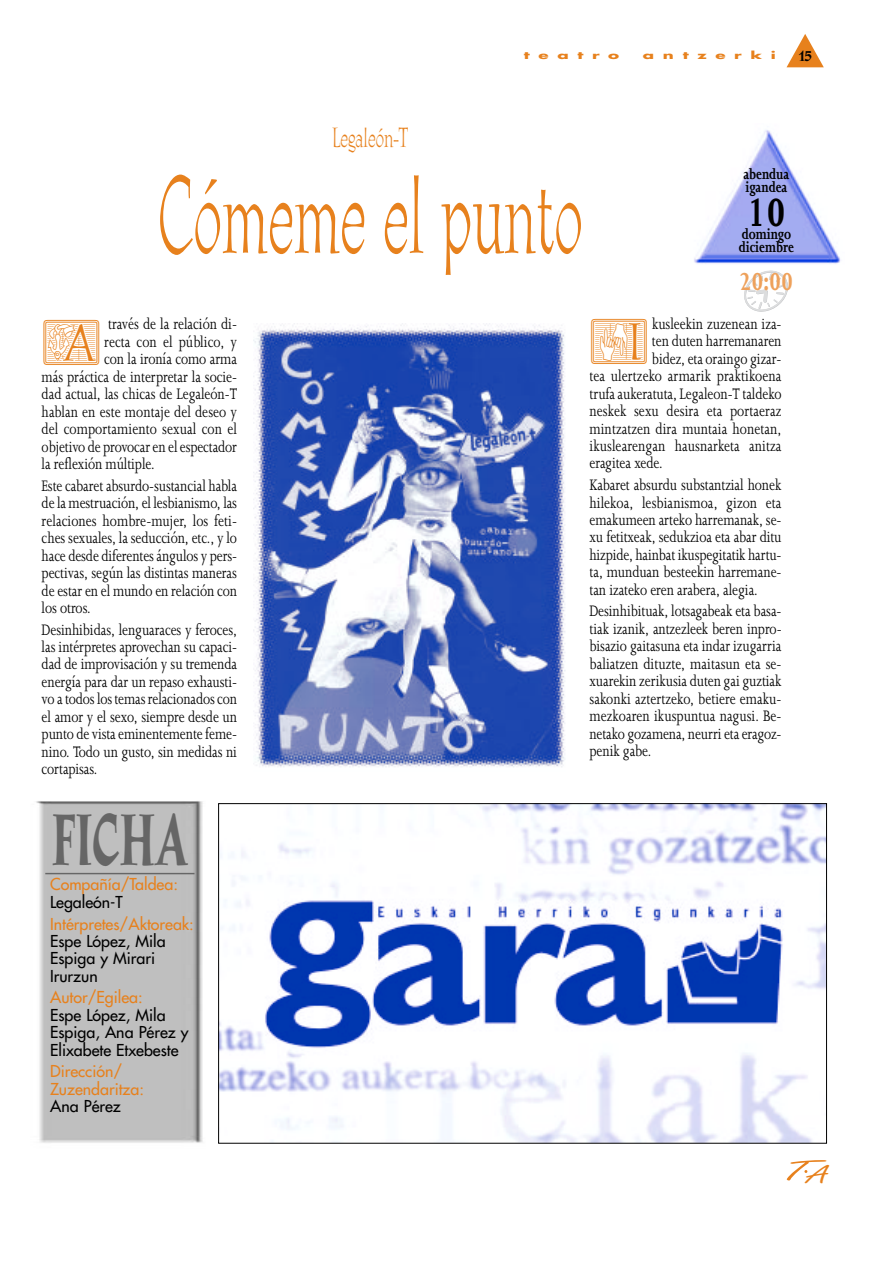
<style>
.page{position:relative;width:893px;height:1263px;background:#fff}
.page>*{position:absolute;margin:0;border:0;box-sizing:border-box;transform-origin:0 0}
.t1{font:104.7px "Cg Athenaeum";color:#e7811d;scale:.59 1}
.t2{font:700 66.75px "Cg Athenaeum";color:#666;scale:.67 1}
.t3{font:700 45.3px "Joanna";color:#000;scale:.8 1}
.t4{font:45.15px "Cg Athenaeum Initial Positive";color:#e7811d}
.t5{font:700 28.35px "Joanna";color:#eea15b;scale:.8 1}
.t6{font:27.9px "Freestyle Script";color:#e7811d;scale:2.18 1}
.t7{font:26.25px "Cg Athenaeum";color:#e7811d;scale:.7 1}
.t8{font:17.4px/17.4px "Joanna";letter-spacing:-.005em;color:#000;text-align:justify;scale:.8 1}
.t9{font:700 16.5px/12.9px "Joanna";color:#000;scale:.8 1}
.t10{font:16.05px/17.4px "Futura";color:#000}
.t11{font:16.05px/17.4px "Futura";color:#e7811d}
.t12{font:700 14.55px "Cg Athenaeum";color:#000}
.t13{font:700 10.2px "Futura";letter-spacing:.52em;color:#e7811d;scale:1.64 1}
</style>
<div class="page">
<svg style="left:786px;top:34px;width:37px;height:33px"></svg>
<img style="left:220px;top:805px;width:604px;height:337px">
<img style="left:253px;top:323px;width:313px;height:444px">
<svg style="left:744px;top:270px;width:44px;height:42px"></svg>
<img style="left:694px;top:130px;width:147px;height:134px">
<img style="left:36px;top:801px;width:167px;height:342px">
<hr style="left:45px;top:873px;width:149px;height:1px;background:#666">
<p class="t13" style="left:524px;top:51px;width:60px">teatro</p>
<p class="t13" style="left:643px;top:51px;width:82px">antzerki</p>
<p class="t12" style="left:798px;top:50px;width:14px">15</p>
<h3 class="t7" style="left:332px;top:128px;width:110px">Legaleón-T</h3>
<h1 class="t1" style="left:158px;top:175px;width:721px">Cómeme el punto</h1>
<p class="t9" style="left:743px;top:170px;width:59px">abendua igandea</p>
<h3 class="t3" style="left:747px;top:196px;width:50px">10</h3>
<p class="t9" style="left:738px;top:229px;width:71px">domingo diciembre</p>
<h3 class="t5" style="left:739px;top:271px;width:69px">20:00</h3>
<p class="t8" style="left:108px;top:317px;width:162px">través de la relación di-</p>
<p class="t8" style="left:104px;top:335px;width:167px">recta con el público, y</p>
<p class="t8" style="left:104px;top:352px;width:167px">con la ironía como arma</p>
<p class="t8" style="left:42px;top:370px;width:246px">más práctica de interpretar la socie-</p>
<p class="t8" style="left:42px;top:387px;width:246px">dad actual, las chicas de Legaleón-T</p>
<p class="t8" style="left:42px;top:404px;width:246px">hablan en este montaje del deseo y</p>
<p class="t8" style="left:42px;top:422px;width:246px">del comportamiento sexual con el</p>
<p class="t8" style="left:42px;top:439px;width:246px">objetivo de provocar en el espectador</p>
<p class="t8" style="left:42px;top:457px;width:143px">la reflexión múltiple.</p>
<p class="t8" style="left:42px;top:478px;width:246px">Este cabaret absurdo-sustancial habla de la mestruación, el lesbianismo, las relaciones hombre-mujer, los feti&shy;ches sexuales, la seducción, etc., y lo hace desde diferentes ángulos y pers&shy;pectivas, según las distintas maneras de estar en el mundo en relación con los otros.</p>
<p class="t8" style="left:42px;top:622px;width:246px">Desinhibidas, lenguaraces y feroces, las intérpretes aprovechan su capaci&shy;dad de improvisación y su tremenda energía para dar un repaso exhausti&shy;vo a todos los temas relacionados con el amor y el sexo, siempre desde un punto de vista eminentemente feme&shy;nino. Todo un gusto, sin medidas ni cortapisas.</p>
<h3 class="t4" style="left:43px;top:319px;width:58px">A</h3>
<p class="t8" style="left:652px;top:316px;width:163px">kusleekin zuzenean iza-</p>
<p class="t8" style="left:652px;top:334px;width:163px">ten duten harremanaren</p>
<p class="t8" style="left:652px;top:351px;width:163px">bidez, eta oraingo gizar-</p>
<p class="t8" style="left:589px;top:369px;width:241px">tea ulertzeko armarik praktikoena</p>
<p class="t8" style="left:589px;top:386px;width:241px">trufa aukeratuta, Legaleon-T taldeko</p>
<p class="t8" style="left:589px;top:404px;width:241px">neskek sexu desira eta portaeraz</p>
<p class="t8" style="left:589px;top:421px;width:241px">mintzatzen dira muntaia honetan,</p>
<p class="t8" style="left:589px;top:439px;width:241px">ikuslearengan hausnarketa anitza</p>
<p class="t8" style="left:589px;top:456px;width:93px">eragitea xede.</p>
<p class="t8" style="left:589px;top:478px;width:241px">Kabaret absurdu substantzial honek hilekoa, lesbianismoa, gizon eta emakumeen arteko harremanak, se&shy;xu fetitxeak, sedukzioa eta abar ditu hizpide, hainbat ikuspegitatik hartu&shy;ta, munduan besteekin harremane&shy;tan izateko eren arabera, alegia.</p>
<p class="t8" style="left:589px;top:604px;width:242px">Desinhibituak, lotsagabeak eta basa&shy;tiak izanik, antzezleek beren inpro&shy;bisazio gaitasuna eta indar izugarria baliatzen dituzte, maitasun eta se&shy;xuarekin zerikusia duten gai guztiak sakonki aztertzeko, betiere emaku&shy;mezkoaren ikuspuntua nagusi. Be&shy;netako gozamena, neurri eta eragoz&shy;penik gabe.</p>
<h3 class="t4" style="left:591px;top:319px;width:58px">I</h3>
<h2 class="t2" style="left:52px;top:814px;width:204px">FICHA</h2>
<p class="t11" style="left:50px;top:877px;width:129px">Compañía/Taldea:</p>
<p class="t10" style="left:50px;top:894px;width:74px">Legaleón-T</p>
<p class="t11" style="left:50px;top:916px;width:145px">Intérpretes/Aktoreak:</p>
<p class="t10" style="left:50px;top:933px;width:117px">Espe López, Mila<br>Espiga y Mirari<br>Irurzun</p>
<p class="t11" style="left:50px;top:990px;width:94px">Autor/Egilea:</p>
<p class="t10" style="left:50px;top:1007px;width:140px">Espe López, Mila<br>Espiga, Ana Pérez y<br>Elixabete Etxebeste</p>
<p class="t11" style="left:50px;top:1064px;width:95px">Dirección/<br>Zuzendaritza:</p>
<p class="t10" style="left:50px;top:1099px;width:72px">Ana Pérez</p>
<h3 class="t6" style="left:782px;top:1162px;width:22px">T<sub>A</sub></h3>
</div>
